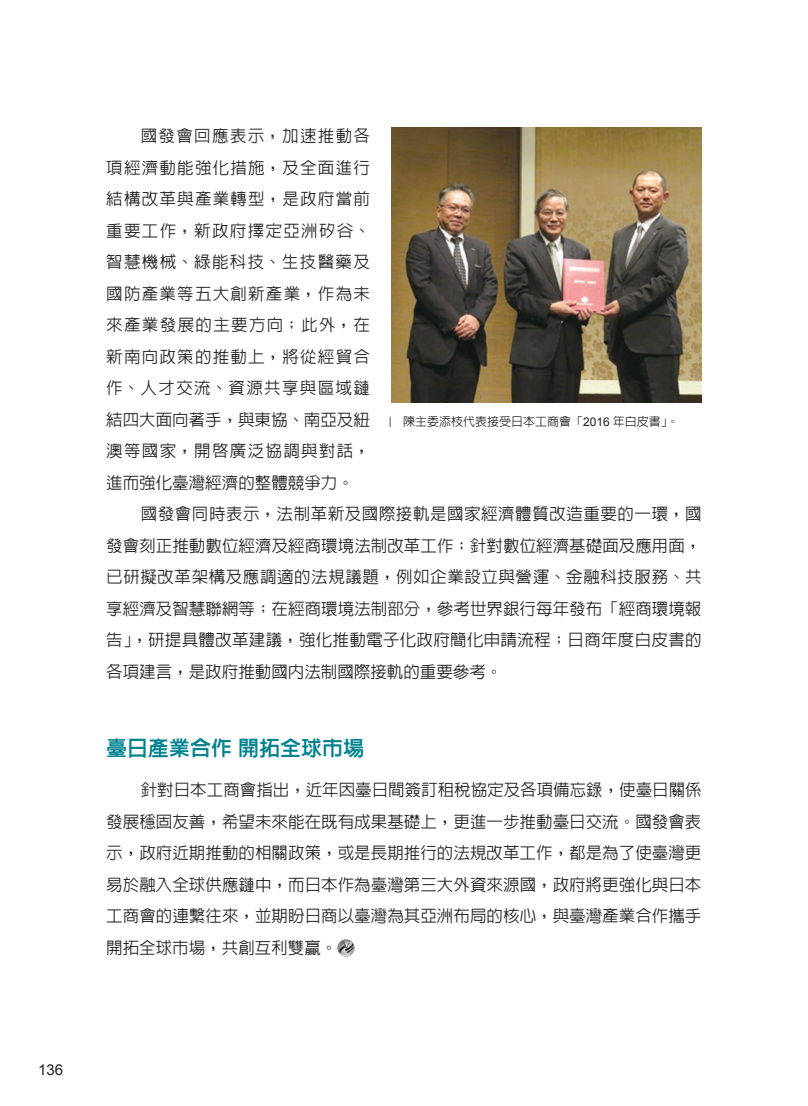
<style>
.page{position:relative;width:808px;height:1106px;background:#fff}
.page>*{position:absolute;margin:0;border:0;box-sizing:border-box;transform-origin:0 0}
.t1{font:800 21px "AR Hei B5";color:#00828f}
.t2{font:500 16.5px/31.7px "AR Hei B5";letter-spacing:.02em;color:#231f20;text-align:justify}
.t3{font:500 16.5px "AR Hei B5";color:#231f20}
.t4{font:500 16.5px "AR Hei B5";letter-spacing:.08em;color:#231f20}
.t5{font:500 16.5px "AR Hei B5";letter-spacing:.075em;color:#231f20}
.t6{font:15px "Arial";color:#231f20}
.t7{font:500 12px "AR Hei B5";color:#231f20}
.s1{font-family:"Arial";font-weight:400}
</style>
<div class="page">
<svg style="left:337px;top:939px;width:18px;height:17px"></svg>
<svg style="left:339px;top:940px;width:14px;height:16px"></svg>
<img style="left:391px;top:128px;width:311px;height:274px">
<p class="t6" style="left:38px;top:1059px;width:27px">136</p>
<p class="t4" style="left:141px;top:128px;width:231px">國發會回應表示，加速推動各</p>
<p class="t5" style="left:106px;top:159px;width:265px">項經濟動能強化措施，及全面進行</p>
<p class="t5" style="left:106px;top:191px;width:265px">結構改革與產業轉型，是政府當前</p>
<p class="t4" style="left:106px;top:222px;width:265px">重要工作，新政府擇定亞洲矽谷、</p>
<p class="t4" style="left:106px;top:254px;width:265px">智慧機械、綠能科技、生技醫藥及</p>
<p class="t5" style="left:106px;top:285px;width:265px">國防產業等五大創新產業，作為未</p>
<p class="t4" style="left:106px;top:317px;width:265px">來產業發展的主要方向；此外，在</p>
<p class="t5" style="left:106px;top:348px;width:265px">新南向政策的推動上，將從經貿合</p>
<p class="t4" style="left:106px;top:380px;width:265px">作、人才交流、資源共享與區域鏈</p>
<p class="t3" style="left:106px;top:411px;width:265px">結四大面向著手，與東協、南亞及紐</p>
<p class="t4" style="left:106px;top:443px;width:265px">澳等國家，開啟廣泛協調與對話，</p>
<p class="t3" style="left:106px;top:474px;width:249px">進而強化臺灣經濟的整體競爭力。</p>
<p class="t2" style="left:141px;top:498px;width:562px">國發會同時表示，法制革新及國際接軌是國家經濟體質改造重要的一環，國</p>
<p class="t3" style="left:106px;top:537px;width:597px">發會刻正推動數位經濟及經商環境法制改革工作；針對數位經濟基礎面及應用面，</p>
<p class="t2" style="left:106px;top:561px;width:597px">已研擬改革架構及應調適的法規議題，例如企業設立與營運、金融科技服務、共</p>
<p class="t3" style="left:106px;top:600px;width:597px">享經濟及智慧聯網等；在經商環境法制部分，參考世界銀行每年發布「經商環境報</p>
<p class="t2" style="left:106px;top:624px;width:597px">告」，研提具體改革建議，強化推動電子化政府簡化申請流程；日商年度白皮書的</p>
<p class="t3" style="left:106px;top:663px;width:397px">各項建言，是政府推動國內法制國際接軌的重要參考。</p>
<p class="t7" style="left:403px;top:415px;width:277px">陳主委添枝代表接受日本工商會「<span class="s1">2016</span> 年白皮書」。</p>
<p class="t1" style="left:106px;top:737px;width:259px">臺日產業合作開拓全球市場</p>
<p class="t2" style="left:106px;top:774px;width:597px;text-indent:35px">針對日本工商會指出，近年因臺日間簽訂租稅協定及各項備忘錄，使臺日關係發展穩固友善，希望未來能在既有成果基礎上，更進一步推動臺日交流。國發會表示，政府近期推動的相關政策，或是長期推行的法規改革工作，都是為了使臺灣更易於融入全球供應鏈中，而日本作為臺灣第三大外資來源國，政府將更強化與日本工商會的連繫往來，並期盼日商以臺灣為其亞洲布局的核心，與臺灣產業合作攜手開拓全球市場，共創互利雙贏。</p>
</div>
